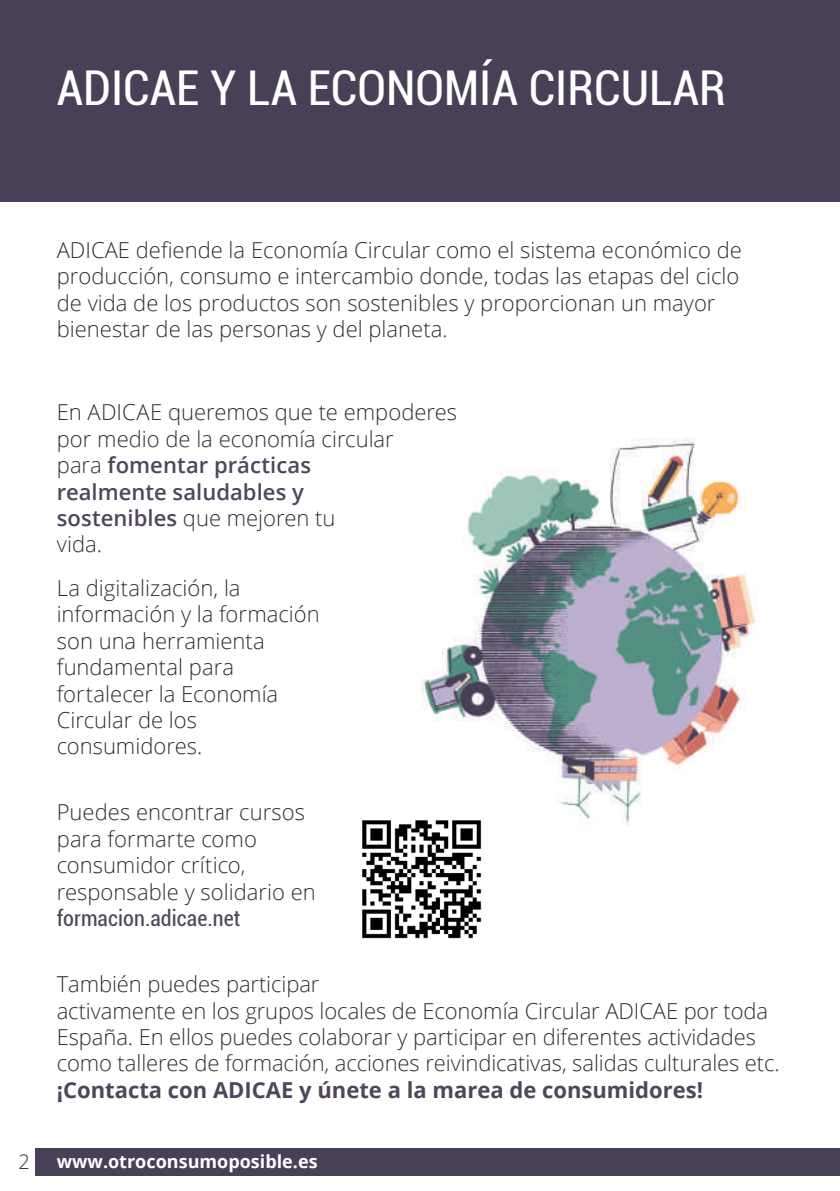
<style>
.page{position:relative;width:840px;height:1191px;background:#fff}
.page>*{position:absolute;margin:0;border:0;box-sizing:border-box;transform-origin:0 0}
.t1{font:condensed 48px "Roboto";color:#fff}
.t2{font:300 22px/26.4px "Open Sans";color:#312f30}
.t3{font:700 22px "Open Sans";color:#4f465b}
.t4{font:condensed 22px "Roboto";letter-spacing:.005em;color:#4f465b}
.t5{font:300 20px "Open Sans";color:#312f30}
.t6{font:700 18px "Open Sans";color:#fff}
.s1{font-weight:600;color:#4f465b}
</style>
<div class="page">
<img style="left:421px;top:438px;width:335px;height:388px">
<div style="left:0;top:0;width:839px;height:201px;background:#484056"></div>
<hr style="left:839px;top:0;width:1px;height:333px;background:#484056">
<img style="left:362px;top:812px;width:126px;height:127px">
<div style="left:36px;top:1148px;width:803px;height:27px;background:#484056"></div>
<h1 class="t1" style="left:57px;top:55px;width:670px">ADICAE Y LA ECONOMÍA CIRCULAR</h1>
<p class="t5" style="left:18px;top:1148px;width:13px">2</p>
<p class="t2" style="left:57px;top:236px;width:686px">ADICAE defiende la Economía Circular como el sistema económico de producción, consumo e intercambio donde, todas las etapas del ciclo de vida de los productos son sostenibles y proporcionan un mayor bienestar de las personas y del planeta.</p>
<p class="t2" style="left:57px;top:398px;width:402px">En ADICAE queremos que te empoderes por medio de la economía circular<br>para <span class="s1">fomentar prácticas<br>realmente saludables y<br>sostenibles</span> que mejoren tu<br>vida.</p>
<p class="t2" style="left:57px;top:574px;width:264px">La digitalización, la información y la formación son una herramienta fundamental para fortalecer la Economía<br>Circular de los consumidores.</p>
<p class="t2" style="left:57px;top:798px;width:260px">Puedes encontrar cursos para formarte como consumidor crítico, responsable y solidario en</p>
<p class="t4" style="left:57px;top:903px;width:185px">formacion.adicae.net</p>
<p class="t2" style="left:57px;top:970px;width:724px">También puedes participar<br>activamente en los grupos locales de Economía Circular ADICAE por toda España. En ellos puedes colaborar y participar en diferentes actividades como talleres de formación, acciones reivindicativas, salidas culturales etc.</p>
<p class="t3" style="left:57px;top:1074px;width:647px">¡Contacta con ADICAE y únete a la marea de consumidores!</p>
<p class="t6" style="left:57px;top:1148px;width:262px">www.otroconsumoposible.es</p>
</div>
